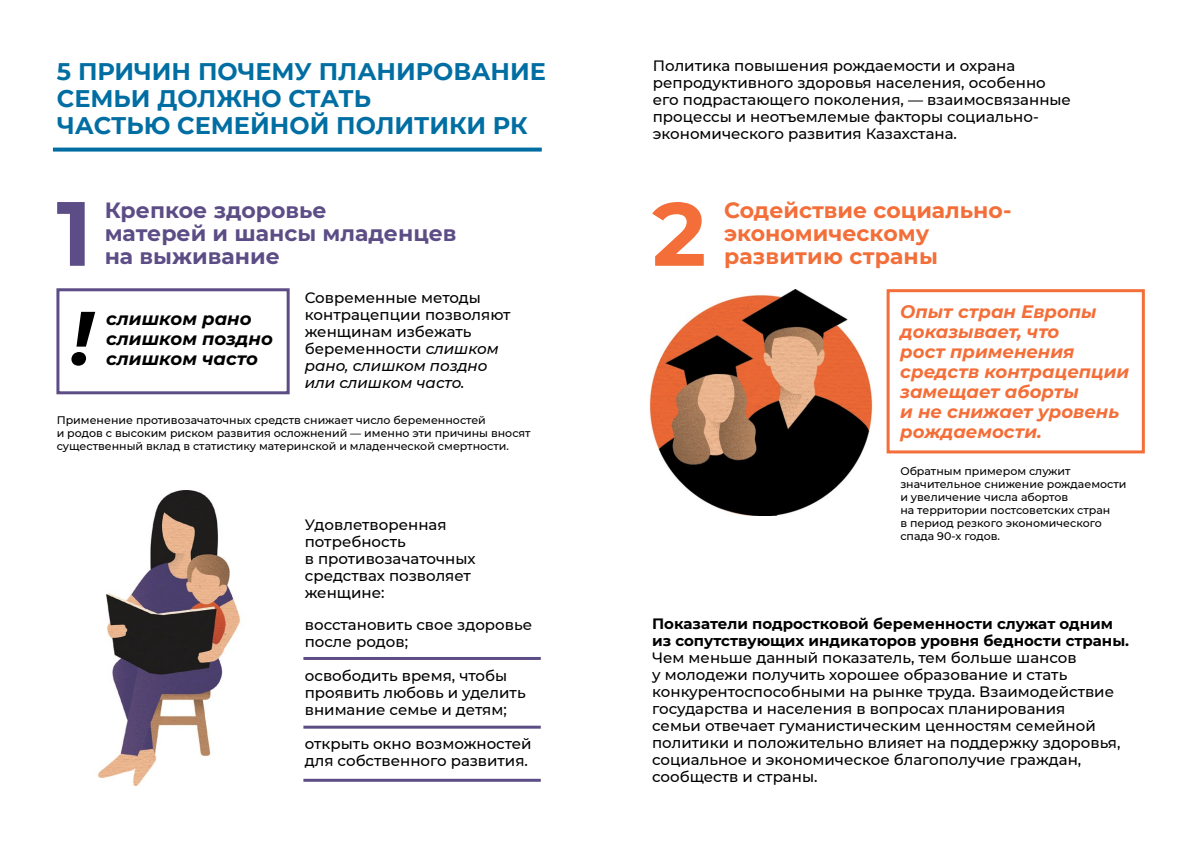
<style>
.page{position:relative;width:1191px;height:842px;background:#fff}
.page>*{position:absolute;margin:0;border:0;box-sizing:border-box;transform-origin:0 0}
.t1{font:700 24px/27px "Montserrat";color:#006ea2}
.t2{font:700 22px/23px "Montserrat";color:#5d4d86}
.t3{font:700 22px/23px "Montserrat";color:#f36e38}
.t4{font:italic 700 18px/20px "Montserrat";color:#f36e38}
.t5{font:italic 700 18px/20px "Montserrat";color:#000}
.t6{font:500 15px/17px "Montserrat";color:#000}
.t7{font:700 15px/17px "Montserrat";color:#000}
.t8{font:500 11px/13px "Montserrat";color:#000}
.s1{font-style:italic}
</style>
<div class="page">
<svg style="left:652px;top:202px;width:51px;height:64px"></svg>
<svg style="left:71px;top:312px;width:24px;height:54px"></svg>
<svg style="left:57px;top:202px;width:28px;height:64px"></svg>
<div style="left:56px;top:288px;width:234px;height:106px;border:3px solid #5d4d86"></div>
<hr style="left:303px;top:657px;width:238px;height:3px;background:#5d4d86">
<hr style="left:303px;top:726px;width:238px;height:3px;background:#5d4d86">
<hr style="left:303px;top:779px;width:238px;height:3px;background:#5d4d86">
<div style="left:886px;top:289px;width:258px;height:164px;border:3px solid #f36e38"></div>
<svg style="left:53px;top:148px;width:489px;height:4px;fill:#006ea2"></svg>
<img style="left:97px;top:491px;width:144px;height:294px">
<img style="left:649px;top:289px;width:224px;height:227px">
<h1 class="t1" style="left:57px;top:57px;width:490px">5 ПРИЧИН ПОЧЕМУ ПЛАНИРОВАНИЕ<br>СЕМЬИ ДОЛЖНО СТАТЬ<br>ЧАСТЬЮ СЕМЕЙНОЙ ПОЛИТИКИ РК</h1>
<p class="t6" style="left:653px;top:57px;width:420px">Политика повышения рождаемости и охрана репродуктивного здоровья населения, особенно его подрастающего поколения, — взаимосвязанные процессы и неотъемлемые факторы социально&shy;экономического развития Казахстана.</p>
<h2 class="t2" style="left:105px;top:198px;width:353px">Крепкое здоровье<br>матерей и шансы младенцев на выживание</h2>
<h2 class="t3" style="left:724px;top:198px;width:289px">Содействие социально&shy;экономическому развитию страны</h2>
<p class="t6" style="left:305px;top:289px;width:207px">Современные методы контрацепции позволяют женщинам избежать беременности <span class="s1">слишком рано, слишком поздно или слишком часто.</span></p>
<p class="t4" style="left:900px;top:300px;width:231px">Опыт стран Европы доказывает, что<br>рост применения средств контрацепции замещает аборты<br>и не снижает уровень рождаемости.</p>
<p class="t5" style="left:106px;top:308px;width:168px">слишком рано слишком поздно слишком часто</p>
<p class="t8" style="left:57px;top:414px;width:475px">Применение противозачаточных средств снижает число беременностей<br>и родов с высоким риском развития осложнений — именно эти причины вносят существенный вклад в статистику материнской и младенческой смертности.</p>
<p class="t6" style="left:305px;top:516px;width:172px">Удовлетворенная потребность<br>в противозачаточных средствах позволяет женщине:</p>
<p class="t6" style="left:305px;top:615px;width:229px">восстановить свое здоровье после родов;</p>
<p class="t6" style="left:305px;top:666px;width:222px">освободить время, чтобы проявить любовь и уделить внимание семье и детям;</p>
<p class="t6" style="left:305px;top:734px;width:228px">открыть окно возможностей для собственного развития.</p>
<p class="t8" style="left:900px;top:464px;width:228px">Обратным примером служит значительное снижение рождаемости и увеличение числа абортов<br>на территории постсоветских стран<br>в период резкого экономического спада 90-х годов.</p>
<p class="t7" style="left:652px;top:614px;width:478px">Показатели подростковой беременности служат одним из сопутствующих индикаторов уровня бедности страны.</p>
<p class="t6" style="left:652px;top:648px;width:470px">Чем меньше данный показатель, тем больше шансов<br>у молодежи получить хорошее образование и стать конкурентоспособными на рынке труда. Взаимодействие государства и населения в вопросах планирования<br>семьи отвечает гуманистическим ценностям семейной политики и положительно влияет на поддержку здоровья, социальное и экономическое благополучие граждан, сообществ и страны.</p>
</div>
